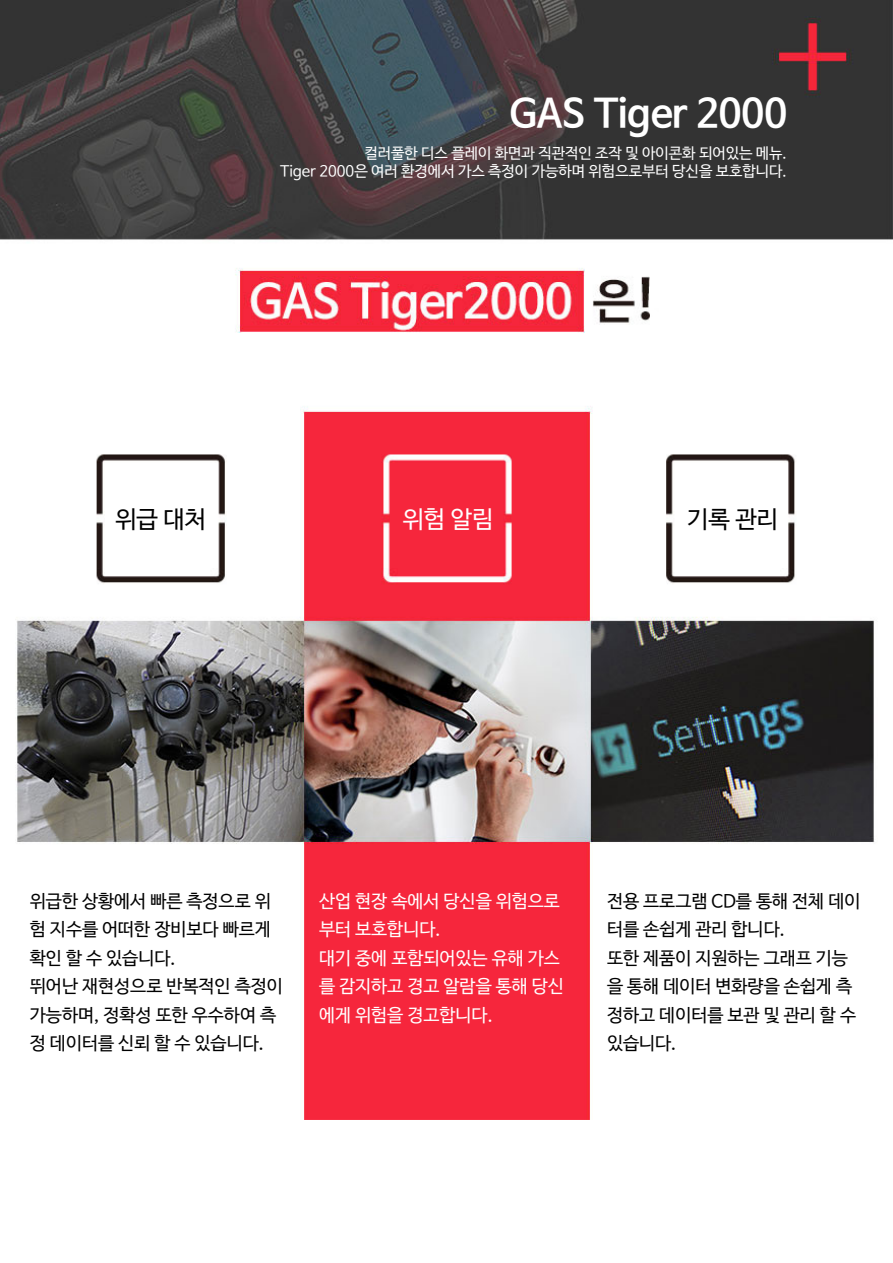
<style>
.page{position:relative;width:893px;height:1263px;background:#fff}
.page>*{position:absolute;margin:0;border:0;box-sizing:border-box;transform-origin:0 0}
.t1{font:39px "Nanum Barun Gothic OTF Bold";color:#fff}
.t2{font:24px "Nanum Barun Gothic OTF";color:#000}
.t3{font:24px "Nanum Barun Gothic OTF";color:#fff}
.t4{font:18px/28.5px "Nanum Barun Gothic OTF";color:#000}
.t5{font:18px/28.5px "Nanum Barun Gothic OTF";color:#fff}
.t6{font:15px "Nanum Barun Gothic OTF";color:#fff}
</style>
<div class="page">
<img style="left:0;top:0;width:893px;height:1120px">
<p class="t1" style="left:509px;top:93px;width:279px">GAS Tiger 2000</p>
<p class="t6" style="left:364px;top:146px;width:424px">컬러풀한 디스 플레이 화면과 직관적인 조작 및 아이콘화 되어있는 메뉴.</p>
<p class="t6" style="left:280px;top:164px;width:509px">Tiger 2000은 여러 환경에서 가스 측정이 가능하며 위험으로부터 당신을 보호합니다.</p>
<p class="t2" style="left:115px;top:507px;width:93px">위급 대처</p>
<p class="t3" style="left:403px;top:507px;width:93px">위험 알림</p>
<p class="t2" style="left:687px;top:507px;width:93px">기록 관리</p>
<p class="t4" style="left:30px;top:888px;width:242px;text-align:justify">위급한 상황에서 빠른 측정으로 위 험 지수를 어떠한 장비보다 빠르게 확인 할 수 있습니다.</p>
<p class="t4" style="left:30px;top:973px;width:254px">뛰어난 재현성으로 반복적인 측정이 가능하며, 정확성 또한 우수하여 측 정 데이터를 신뢰 할 수 있습니다.</p>
<p class="t5" style="left:319px;top:888px;width:242px">산업 현장 속에서 당신을 위험으로 부터 보호합니다.</p>
<p class="t5" style="left:319px;top:945px;width:246px">대기 중에 포함되어있는 유해 가스 를 감지하고 경고 알람을 통해 당신 에게 위험을 경고합니다.</p>
<p class="t4" style="left:607px;top:888px;width:255px">전용 프로그램 CD를 통해 전체 데이 터를 손쉽게 관리 합니다.</p>
<p class="t4" style="left:607px;top:945px;width:250px">또한 제품이 지원하는 그래프 기능 을 통해 데이터 변화량을 손쉽게 측 정하고 데이터를 보관 및 관리 할 수 있습니다.</p>
</div>
